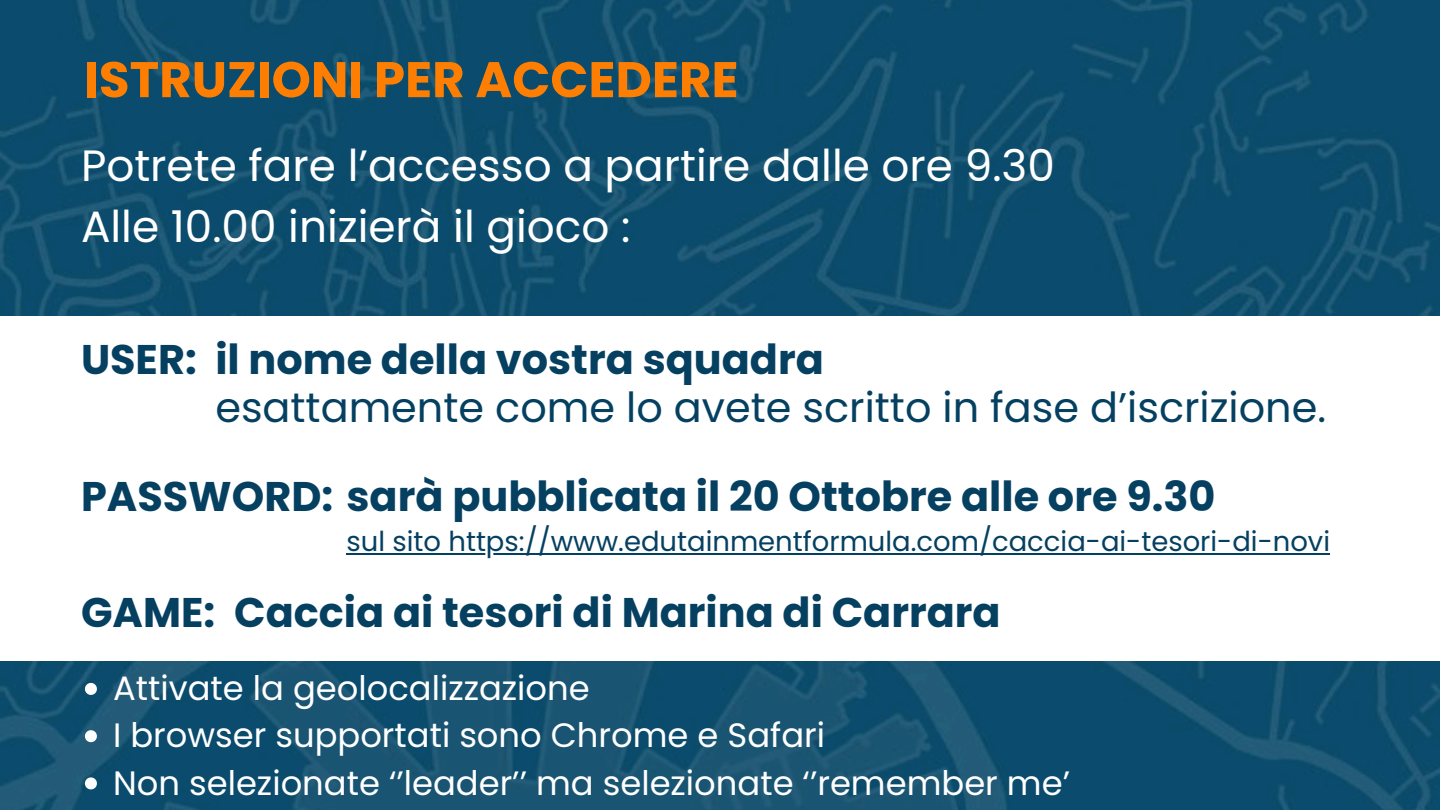
<style>
.page{position:relative;width:1440px;height:810px;background:#fff}
.page>*{position:absolute;margin:0;border:0;box-sizing:border-box;transform-origin:0 0}
.t1{font:700 50px "Poppins";color:#fe7e02}
.t2{font:43.8px/60.8px "Poppins";color:#fff}
.t3{font:700 41.4px "Poppins";color:#054061}
.t4{font:41.4px "Poppins";color:#054061}
.t5{font:33.8px "Poppins";color:#fff}
.t6{font:27.4px "Poppins";color:#054061}
</style>
<div class="page">
<img style="left:0;top:0;width:1440px;height:810px">
<div style="left:0;top:317px;width:1440px;height:344px;background:#fff"></div>
<hr style="left:347px;top:553px;width:983px;height:2px;background:#054061">
<svg style="left:85px;top:683px;width:12px;height:12px"></svg>
<svg style="left:85px;top:730px;width:12px;height:12px"></svg>
<svg style="left:85px;top:777px;width:12px;height:12px"></svg>
<h1 class="t1" style="left:84px;top:45px;width:656px">ISTRUZIONI PER ACCEDERE</h1>
<h4 class="t2" style="left:81px;top:135px;width:975px">Potrete fare l’accesso a partire dalle ore 9.30<br>Alle 10.00 inizierà il gioco :</h4>
<h2 class="t3" style="left:81px;top:330px;width:744px">USER: il nome della vostra squadra</h2>
<h4 class="t4" style="left:215px;top:379px;width:1112px">esattamente come lo avete scritto in fase d’iscrizione.</h4>
<h2 class="t3" style="left:81px;top:468px;width:1136px">PASSWORD: sarà pubblicata il 20 Ottobre alle ore 9.30</h2>
<p class="t6" style="left:347px;top:522px;width:985px">sul sito https://www.edutainmentformula.com/caccia-ai-tesori-di-novi</p>
<p class="t3" style="left:81px;top:584px;width:136px">GAME:</p>
<p class="t3" style="left:234px;top:584px;width:768px">Caccia ai tesori di Marina di Carrara</p>
<h2 class="t5" style="left:113px;top:665px;width:478px">Attivate la geolocalizzazione</h2>
<h3 class="t5" style="left:113px;top:712px;width:713px">I browser supportati sono Chrome e Safari</h3>
<p class="t5" style="left:113px;top:759px;width:958px">Non selezionate ‘’leader’’ ma selezionate ‘’remember me’</p>
</div>
